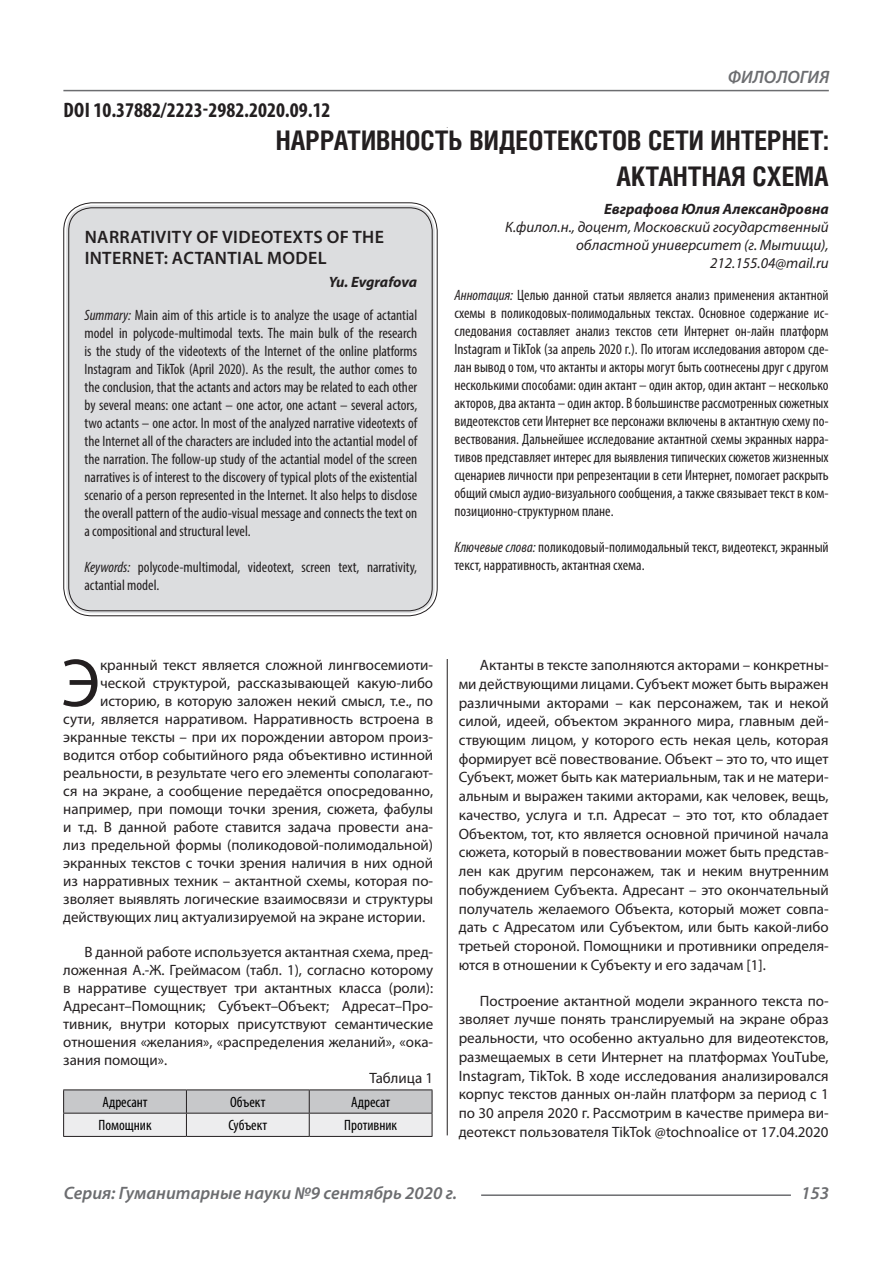
<style>
.page{position:relative;width:893px;height:1263px;background:#fff}
.page>*{position:absolute;margin:0;border:0;box-sizing:border-box;transform-origin:0 0}
.Статья_текст_первый{font:68.4px "Myriad Pro";color:#231f20}
.Статья_название{font:700 27px/36px "Helios Cond C";color:#231f20;text-align:right}
.ДОИ{font:700 condensed 21px "Myriad Pro";color:#231f20}
.t1{font:italic 600 18px "Myriad Pro";color:#6c6d70}
.Статья_название_англ{font:600 18px/21.6px "Myriad Pro";letter-spacing:.02em;color:#231f20}
.Статья_текст{font:15px/18.8px "Myriad Pro";color:#231f20;text-align:justify}
.Статья_аннотация_тек{font:condensed 15px/18px "Myriad Pro";color:#231f20;text-align:justify}
.Статья_аннотация_анг{font:condensed 15px/18px "Myriad Pro";color:#231f20;text-align:justify}
.Статья_текст_первый-2{font:15px "Myriad Pro";color:#231f20}
.Статья_автор_инфо{font:italic 15px/18px "Myriad Pro";color:#231f20;text-align:right}
.Таблица_Строка{font:condensed 15px "Myriad Pro";color:#000}
.Статья_автор_инфо-2{font:italic 700 15px "Myriad Pro";color:#231f20}
.Статья_автор_англ{font:italic 700 15px "Myriad Pro";letter-spacing:-.01em;color:#231f20}
.s1{font-style:italic}
</style>
<div class="page">
<hr style="left:447px;top:128px;width:1px;height:1007px;background:#231f20">
<hr style="left:63px;top:90px;width:766px;height:1px;background:#6c6d70">
<hr style="left:481px;top:1194px;width:310px;height:2px;background:#6c6d70">
<div style="left:443px;top:129px;width:10px;height:530px;background:#fff"></div>
<div style="left:66px;top:205px;width:369px;height:408px;background:#dcdddf;border-radius:26px"></div>
<hr style="left:63px;top:1089px;width:123px;height:1px;background:#231f20">
<hr style="left:186px;top:1089px;width:123px;height:1px;background:#231f20">
<hr style="left:309px;top:1089px;width:123px;height:1px;background:#231f20">
<svg style="left:63px;top:1090px;width:370px;height:46px;background:#d2d2d3"></svg>
<hr style="left:63px;top:1136px;width:123px;height:1px;background:#231f20">
<hr style="left:186px;top:1136px;width:123px;height:1px;background:#231f20">
<hr style="left:309px;top:1136px;width:123px;height:1px;background:#231f20">
<p class="ДОИ" style="left:63px;top:96px;width:269px">DOI 10.37882/2223-2982.2020.09.12</p>
<p class="t1" style="left:728px;top:66px;width:103px">ФИЛОЛОГИЯ</p>
<p class="Статья_название" style="left:276px;top:122px;width:554px">НАРРАТИВНОСТЬ ВИДЕОТЕКСТОВ СЕТИ ИНТЕРНЕТ:<br>АКТАНТНАЯ СХЕМА</p>
<p class="Статья_автор_инфо-2" style="left:604px;top:199px;width:226px">Евграфова Юлия Александровна</p>
<p class="Статья_автор_инфо" style="left:505px;top:217px;width:325px">К.филол.н., доцент, Московский государственный областной университет (г. Мытищи),</p>
<p class="Статья_автор_инфо" style="left:710px;top:253px;width:120px">212.155.04@mail.ru</p>
<p class="Статья_аннотация_тек" style="left:454px;top:286px;width:376px"><span class="s1">Аннотация:</span> Целью данной статьи является анализ применения актантной схемы в поликодовых-полимодальных текстах. Основное содержание ис&shy;следования составляет анализ текстов сети Интернет он-лайн платформ Instagram и TikTok (за апрель 2020 г.). По итогам исследования автором сде&shy;лан вывод о том, что актанты и акторы могут быть соотнесены друг с другом несколькими способами: один актант – один актор, один актант – несколько акторов, два актанта – один актор. В большинстве рассмотренных сюжетных видеотекстов сети Интернет все персонажи включены в актантную схему по&shy;вествования. Дальнейшее исследование актантной схемы экранных нарра&shy;тивов представляет интерес для выявления типических сюжетов жизненных сценариев личности при репрезентации в сети Интернет, помогает раскрыть общий смысл аудио-визуального сообщения, а также связывает текст в ком&shy;позиционно-структурном плане.</p>
<p class="Статья_аннотация_тек" style="left:454px;top:538px;width:376px"><span class="s1">Ключевые слова:</span> поликодовый-полимодальный текст, видеотекст, экранный текст, нарративность, актантная схема.</p>
<p class="Статья_название_англ" style="left:85px;top:226px;width:301px">NARRATIVITY OF VIDEOTEXTS OF THE<br>INTERNET: ACTANTIAL MODEL</p>
<p class="Статья_автор_англ" style="left:329px;top:272px;width:90px">Yu. Evgrafova</p>
<p class="Статья_аннотация_анг" style="left:85px;top:306px;width:334px"><span class="s1">Summary:</span> Main aim of this article is to analyze the usage of actantial model in polycode-multimodal texts. The main bulk of the research is the study of the videotexts of the Internet of the online platforms Instagram and TikTok (April 2020). As the result, the author comes to the conclusion, that the actants and actors may be related to each other by several means: one actant – one actor, one actant – several actors, two actants – one actor. In most of the analyzed narrative videotexts of the Internet all of the characters are included into the actantial model of the narration. The follow-up study of the actantial model of the screen narratives is of interest to the discovery of typical plots of the existential scenario of a person represented in the Internet. It also helps to disclose the overall pattern of the audio-visual message and connects the text on a compositional and structural level.</p>
<p class="Статья_аннотация_анг" style="left:85px;top:558px;width:334px"><span class="s1">Keywords:</span> polycode-multimodal, videotext, screen text, narrativity, actantial model.</p>
<p class="Статья_текст_первый" style="left:61px;top:641px;width:40px">Э</p>
<p class="Статья_текст_первый-2" style="left:100px;top:656px;width:335px">кранный текст является сложной лингвосемиоти-</p>
<p class="Статья_текст_первый-2" style="left:100px;top:674px;width:335px">ческой структурой, рассказывающей какую-либо</p>
<p class="Статья_текст_первый-2" style="left:100px;top:692px;width:335px">историю, в которую заложен некий смысл, т.е., по</p>
<p class="Статья_текст_первый-2" style="left:63px;top:710px;width:371px">сути, является нарративом. Нарративность встроена в</p>
<p class="Статья_текст_первый-2" style="left:63px;top:728px;width:371px">экранные тексты – при их порождении автором произ-</p>
<p class="Статья_текст_первый-2" style="left:63px;top:746px;width:371px">водится отбор событийного ряда объективно истинной</p>
<p class="Статья_текст_первый-2" style="left:63px;top:764px;width:371px">реальности, в результате чего его элементы сополагают-</p>
<p class="Статья_текст_первый-2" style="left:63px;top:782px;width:371px">ся на экране, а сообщение передаётся опосредованно,</p>
<p class="Статья_текст_первый-2" style="left:63px;top:800px;width:371px">например, при помощи точки зрения, сюжета, фабулы</p>
<p class="Статья_текст_первый-2" style="left:63px;top:818px;width:371px">и т.д. В данной работе ставится задача провести ана-</p>
<p class="Статья_текст_первый-2" style="left:63px;top:836px;width:371px">лиз предельной формы (поликодовой-полимодальной)</p>
<p class="Статья_текст_первый-2" style="left:63px;top:854px;width:371px">экранных текстов с точки зрения наличия в них одной</p>
<p class="Статья_текст_первый-2" style="left:63px;top:872px;width:371px">из нарративных техник – актантной схемы, которая по-</p>
<p class="Статья_текст_первый-2" style="left:63px;top:890px;width:371px">зволяет выявлять логические взаимосвязи и структуры</p>
<p class="Статья_текст_первый-2" style="left:63px;top:908px;width:363px">действующих лиц актуализируемой на экране истории.</p>
<p class="Статья_текст" style="left:63px;top:943px;width:371px;line-height:18px;text-indent:21px">В данной работе используется актантная схема, пред&shy;ложенная А.-Ж. Греймасом (табл. 1), согласно которому в нарративе существует три актантных класса (роли):<br>Адресант–Помощник; Субъект–Объект; Адресат–Про&shy;тивник, внутри которых присутствуют семантические отношения «желания», «распределения желаний», «ока&shy;зания помощи».</p>
<p class="Статья_текст" style="left:369px;top:1069px;width:65px">Таблица 1</p>
<p class="Таблица_Строка" style="left:102px;top:1093px;width:47px">Адресант</p>
<p class="Таблица_Строка" style="left:230px;top:1093px;width:37px">Объект</p>
<p class="Таблица_Строка" style="left:351px;top:1093px;width:41px">Адресат</p>
<p class="Таблица_Строка" style="left:99px;top:1116px;width:55px">Помощник</p>
<p class="Таблица_Строка" style="left:228px;top:1116px;width:40px">Субъект</p>
<p class="Таблица_Строка" style="left:344px;top:1116px;width:54px">Противник</p>
<p class="Статья_текст" style="left:459px;top:655px;width:371px;text-indent:21px">Актанты в тексте заполняются акторами – конкретны&shy;ми действующими лицами. Субъект может быть выражен различными акторами – как персонажем, так и некой силой, идеей, объектом экранного мира, главным дей&shy;ствующим лицом, у которого есть некая цель, которая формирует всё повествование. Объект – это то, что ищет Субъект, может быть как материальным, так и не матери&shy;альным и выражен такими акторами, как человек, вещь, качество, услуга и т.п. Адресат – это тот, кто обладает Объектом, тот, кто является основной причиной начала сюжета, который в повествовании может быть представ&shy;лен как другим персонажем, так и неким внутренним побуждением Субъекта. Адресант – это окончательный получатель желаемого Объекта, который может совпа&shy;дать с Адресатом или Субъектом, или быть какой-либо третьей стороной. Помощники и противники определя&shy;ются в отношении к Субъекту и его задачам [1].</p>
<p class="Статья_текст" style="left:459px;top:991px;width:371px;text-indent:21px">Построение актантной модели экранного текста по&shy;зволяет лучше понять транслируемый на экране образ реальности, что особенно актуально для видеотекстов, размещаемых в сети Интернет на платформах YouTube, Instagram, TikTok. В ходе исследования анализировался корпус текстов данных он-лайн платформ за период с 1 по 30 апреля 2020 г. Рассмотрим в качестве примера ви&shy;деотекст пользователя TikTok @tochnoalice от 17.04.2020</p>
<p class="t1" style="left:64px;top:1182px;width:395px">Серия: Гуманитарные науки №9 сентябрь 2020 г.</p>
<p class="t1" style="left:801px;top:1182px;width:30px">153</p>
</div>
